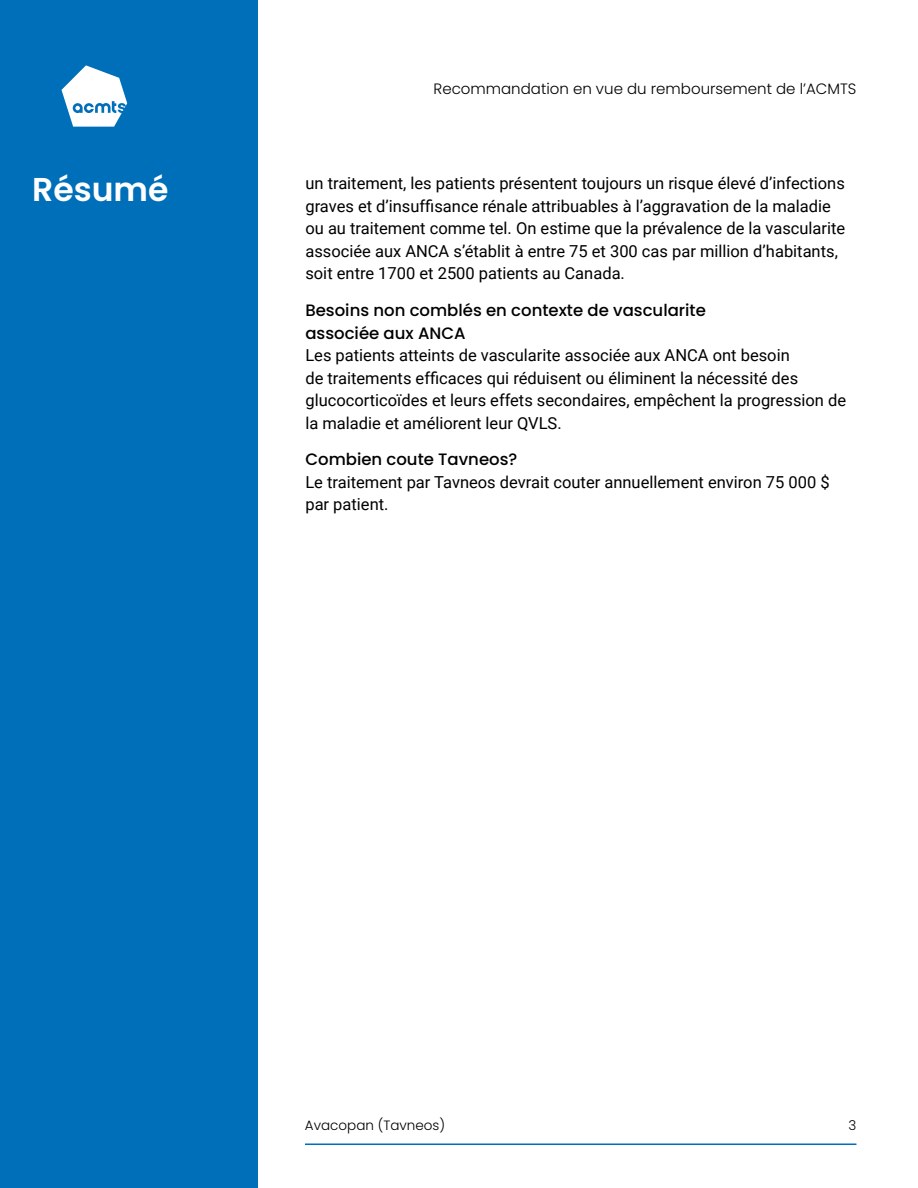
<style>
.page{position:relative;width:918px;height:1188px;background:#fff}
.page>*{position:absolute;margin:0;border:0;box-sizing:border-box;transform-origin:0 0}
.RS_Heading_1{font:600 33px "Poppins";color:#fff}
.RS_Text{font:16.5px/22.5px "Roboto";color:#000}
.RS_Heading_3{font:500 16.5px/22.5px "Poppins";color:#000}
.t1{font:300 15px "Poppins";color:#000}
.t2{font:300 13.5px "Poppins";color:#000}
</style>
<div class="page">
<div style="left:0;top:0;width:257px;height:1188px;background:#006fb9"></div>
<svg style="left:62px;top:65px;width:65px;height:62px"></svg>
<hr style="left:305px;top:1143px;width:551px;height:2px;background:#006fb9">
<p class="t1" style="left:434px;top:80px;width:424px">Recommandation en vue du remboursement de l’ACMTS</p>
<p class="RS_Heading_1" style="left:32px;top:170px;width:138px">Résumé</p>
<p class="RS_Text" style="left:305px;top:172px;width:541px">un traitement, les patients présentent toujours un risque élevé d’infections graves et d’insuffisance rénale attribuables à l’aggravation de la maladie ou au traitement comme tel. On estime que la prévalence de la vascularite associée aux ANCA s’établit à entre 75 et 300 cas par million d’habitants, soit entre 1700 et 2500 patients au Canada.</p>
<h1 class="RS_Heading_3" style="left:305px;top:299px;width:402px">Besoins non comblés en contexte de vascularite associée aux ANCA</h1>
<p class="RS_Text" style="left:305px;top:343px;width:542px">Les patients atteints de vascularite associée aux ANCA ont besoin<br>de traitements efficaces qui réduisent ou éliminent la nécessité des glucocorticoïdes et leurs effets secondaires, empêchent la progression de la maladie et améliorent leur QVLS.</p>
<h1 class="RS_Heading_3" style="left:305px;top:448px;width:213px">Combien coute Tavneos?</h1>
<p class="RS_Text" style="left:305px;top:470px;width:526px">Le traitement par Tavneos devrait couter annuellement environ 75 000 $ par patient.</p>
<p class="t2" style="left:305px;top:1117px;width:142px">Avacopan (Tavneos)</p>
<p class="t2" style="left:849px;top:1117px;width:9px">3</p>
</div>
